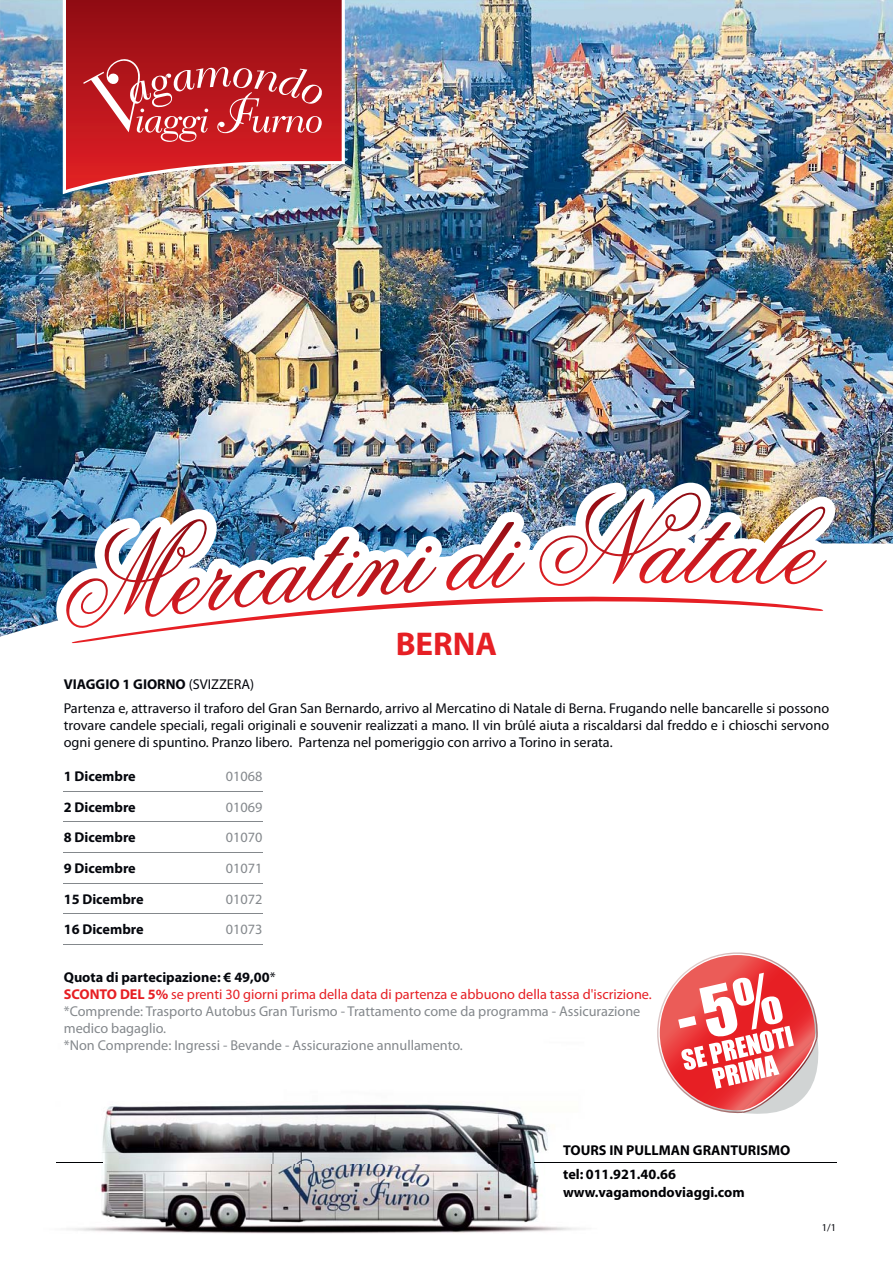
<style>
.page{position:relative;width:893px;height:1263px;background:#fff}
.page>*{position:absolute;margin:0;border:0;box-sizing:border-box;transform-origin:0 0}
.t1{font:700 33px "Myriad";color:#e61f24}
.t2{font:14.25px/24px "Myriad Pro";color:#05070d}
.t3{font:14.25px/17.1px "Myriad Pro";color:#84888c}
.t4{font:700 14.25px/24px "Myriad";color:#000104}
.t5{font:700 14.25px "Myriad Pro";color:#05070d}
.t6{font:13.5px "Arial";color:#84888c;scale:15.74 1}
.t7{font:10.5px "Myriad Pro";color:#05070d}
.s1{font-weight:700}
.s2{font-weight:700;color:#05070d}
.s3{color:#05070d}
.s4{font-weight:700;color:#e61f24}
.s5{color:#e61f24}
</style>
<div class="page">
<img style="left:56px;top:1104px;width:781px;height:130px">
<hr style="left:57px;top:1162px;width:46px;height:1px;background:#000104">
<hr style="left:534px;top:1162px;width:302px;height:1px;background:#000104">
<img style="left:0;top:0;width:893px;height:637px">
<img style="left:56px;top:482px;width:781px;height:155px">
<img style="left:72px;top:493px;width:755px;height:150px">
<img style="left:63px;top:0;width:282px;height:194px">
<img style="left:66px;top:0;width:276px;height:190px">
<svg style="left:83px;top:56px;width:239px;height:86px;background:#c53b40"></svg>
<svg style="left:649px;top:952px;width:172px;height:164px"></svg>
<h1 class="t1" style="left:396px;top:631px;width:103px">BERNA</h1>
<p class="t2" style="left:64px;top:673px;width:767px"><span class="s1">VIAGGIO 1 GIORNO</span> (SVIZZERA)<br>Partenza e, attraverso il traforo del Gran San Bernardo, arrivo al Mercatino di Natale di Berna. Frugando nelle bancarelle si possono</p>
<p class="t2" style="left:64px;top:718px;width:767px;line-height:17.1px">trovare candele speciali, regali originali e souvenir realizzati a mano. Il vin brûlé aiuta a riscaldarsi dal freddo e i chioschi servono ogni genere di spuntino. Pranzo libero. Partenza nel pomeriggio con arrivo a Torino in serata.</p>
<p class="t5" style="left:64px;top:768px;width:74px">1 Dicembre</p>
<p class="t3" style="left:226px;top:769px;width:38px">01068</p>
<p class="t6" style="left:57px;top:813px;width:15px">―</p>
<p class="t6" style="left:57px;top:782px;width:15px">―</p>
<p class="t5" style="left:64px;top:799px;width:74px">2 Dicembre</p>
<p class="t3" style="left:226px;top:800px;width:38px">01069</p>
<p class="t6" style="left:57px;top:843px;width:15px">―</p>
<p class="t5" style="left:64px;top:829px;width:74px">8 Dicembre</p>
<p class="t3" style="left:226px;top:831px;width:38px">01070</p>
<p class="t6" style="left:57px;top:874px;width:15px">―</p>
<p class="t5" style="left:64px;top:860px;width:74px">9 Dicembre</p>
<p class="t3" style="left:226px;top:861px;width:38px">01071</p>
<p class="t6" style="left:57px;top:905px;width:15px">―</p>
<p class="t5" style="left:64px;top:890px;width:81px">15 Dicembre</p>
<p class="t3" style="left:226px;top:892px;width:38px">01072</p>
<p class="t6" style="left:57px;top:935px;width:15px">―</p>
<p class="t5" style="left:64px;top:921px;width:81px">16 Dicembre</p>
<p class="t3" style="left:226px;top:922px;width:38px">01073</p>
<p class="t3" style="left:64px;top:970px;width:590px"><span class="s2">Quota di partecipazione: € 49,00</span><span class="s3">*<br></span><span class="s4">SCONTO DEL 5%</span> <span class="s5">se prenti 30 giorni prima della data di partenza e abbuono della tassa d'iscrizione. </span>*Comprende: Trasporto Autobus Gran Turismo - Trattamento come da programma - Assicurazione medico bagaglio.<br>*Non Comprende: Ingressi - Bevande - Assicurazione annullamento.</p>
<p class="t4" style="left:563px;top:1139px;width:229px">TOURS IN PULLMAN GRANTURISMO tel: 011.921.40.66</p>
<p class="t4" style="left:563px;top:1181px;width:183px">www.vagamondoviaggi.com</p>
<p class="t7" style="left:822px;top:1223px;width:16px">1/1</p>
</div>
